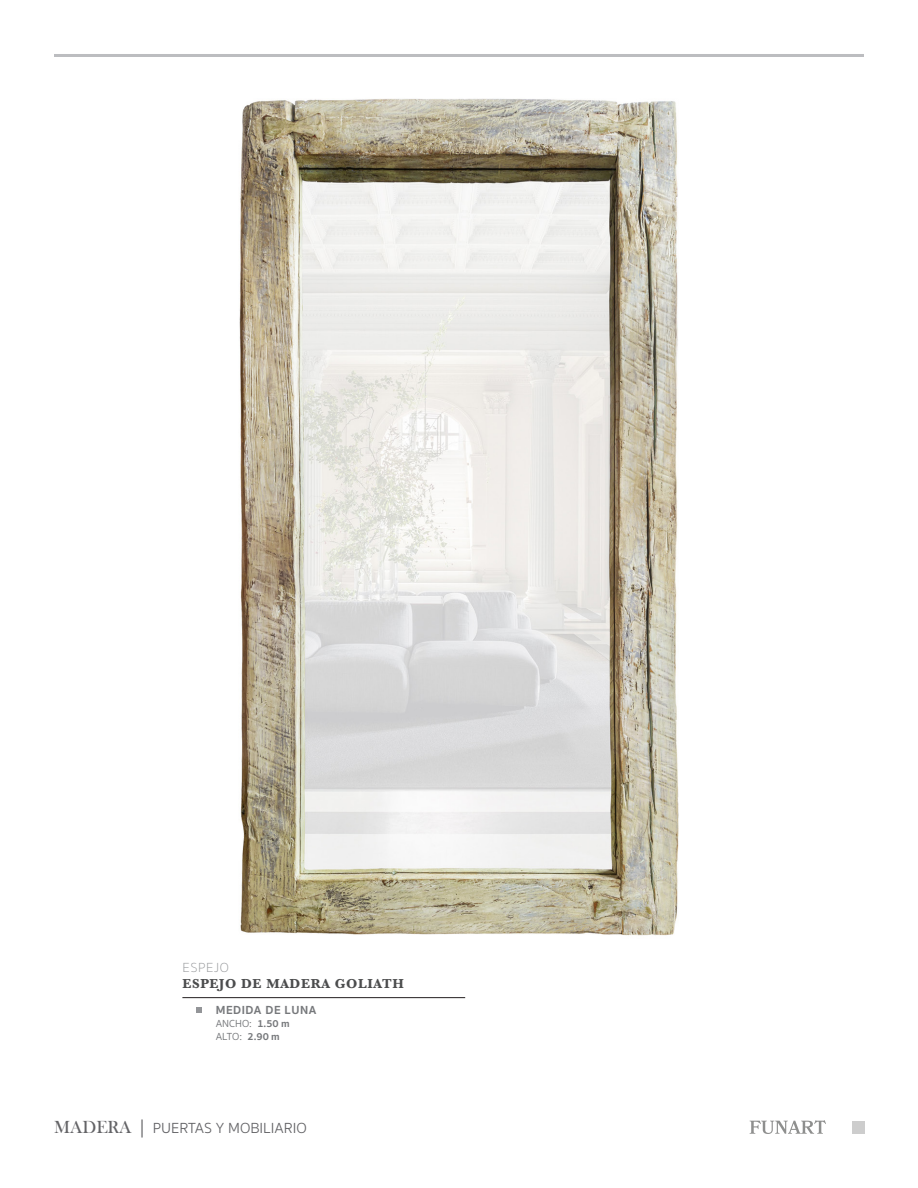
<style>
.page{position:relative;width:918px;height:1188px;background:#fff}
.page>*{position:absolute;margin:0;border:0;box-sizing:border-box;transform-origin:0 0}
.t1{font:300 15px "Sukhumvit Set";color:#636366}
.t2{font:700 13.5px "Baskerville";letter-spacing:.05em;color:#4b4c4d}
.t3{font:100 13.5px "Sukhumvit Set";letter-spacing:.05em;color:#939598}
.t4{font:700 12px "Sukhumvit Set";letter-spacing:.05em;color:#76787b}
.t5{font:10.5px "Sukhumvit Set Text";color:#76787b}
.s1{font-family:"Sukhumvit Set";font-weight:700}
.s2{font-family:"Bask Old Face";font-weight:400;font-size:18px}
.s3{font-family:"Minion Pro";font-weight:400;font-size:18px}
</style>
<div class="page">
<svg style="left:750px;top:1120px;width:76px;height:14px"></svg>
<div style="left:852px;top:1121px;width:12px;height:13px;background:#cdcdcd"></div>
<hr style="left:54px;top:54px;width:810px;height:3px;background:#bcbdc0">
<img style="left:239px;top:98px;width:440px;height:838px">
<hr style="left:182px;top:997px;width:283px;height:1px;background:#231f20">
<svg style="left:197px;top:1007px;width:5px;height:6px"></svg>
<p class="t3" style="left:182px;top:958px;width:48px">ESPEJO</p>
<p class="t2" style="left:182px;top:975px;width:223px">ESPEJO DE MADERA GOLIATH</p>
<p class="t4" style="left:216px;top:1001px;width:102px">MEDIDA DE LUNA</p>
<p class="t5" style="left:216px;top:1016px;width:76px">ANCHO: <span class="s1">1.50 m</span></p>
<p class="t5" style="left:216px;top:1029px;width:66px">ALTO: <span class="s1">2.90 m</span></p>
<p class="t1" style="left:54px;top:1118px;width:254px"><span class="s2">MADERA</span> <span class="s3">|</span> PUERTAS Y MOBILIARIO</p>
</div>
